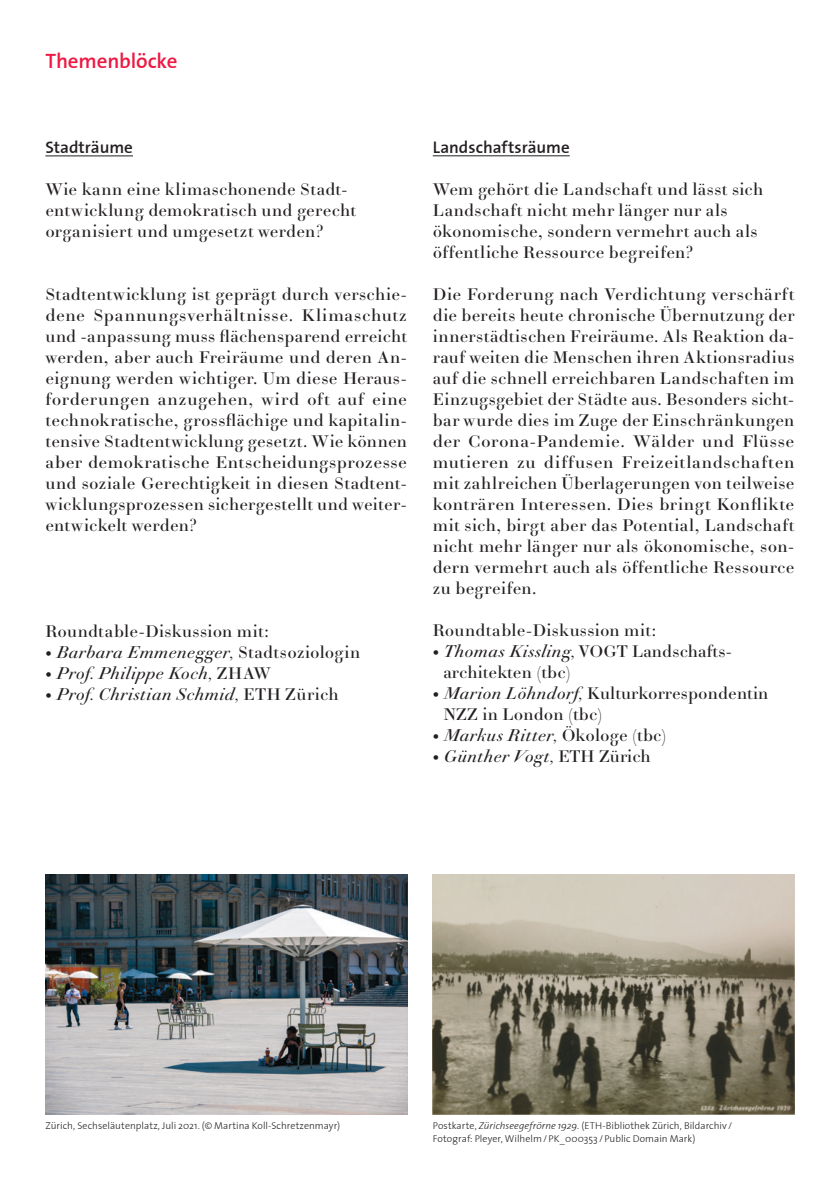
<style>
.page{position:relative;width:840px;height:1191px;background:#fff}
.page>*{position:absolute;margin:0;border:0;box-sizing:border-box;transform-origin:0 0}
.t1{font:600 21px "ETH";letter-spacing:-.005em;color:#ed1943}
.t2{font:17.2px "Didot Elder Book Italic OSF";letter-spacing:.01em;color:#231f20}
.t3{font:17px/21px "Didot Elder";letter-spacing:.005em;color:#231f20}
.t4{font:600 17px "ETH";color:#231f20}
.t5{font:300 10px/13.2px "ETH";letter-spacing:.005em;color:#231f20}
.s1{font-family:"Didot Elder Book OSF";font-size:12.8px}
.s2{font-family:"Didot Elder";font-size:17px}
.s3{font-family:"Didot Elder Book Italic OSF";font-size:17.2px}
.s4{font-style:italic}
</style>
<div class="page">
<img style="left:432px;top:874px;width:362px;height:240px">
<img style="left:45px;top:874px;width:362px;height:240px">
<hr style="left:45px;top:156px;width:88px;height:1px;background:#231f20">
<hr style="left:432px;top:155px;width:137px;height:1px;background:#231f20">
<p class="t1" style="left:45px;top:43px;width:133px">Themenblöcke</p>
<p class="t4" style="left:45px;top:133px;width:89px">Stadträume</p>
<p class="t3" style="left:45px;top:180px;width:312px">Wie kann eine klimaschonende Stadt&shy;entwicklung demokratisch und gerecht organisiert und umgesetzt werden?</p>
<p class="t3" style="left:45px;top:285px;width:363px;text-align:justify">Stadtentwicklung ist geprägt durch verschie&shy;dene Spannungsverhältnisse. Klimaschutz und -anpassung muss flächensparend erreicht werden, aber auch Freiräume und deren An&shy;eignung werden wichtiger. Um diese Heraus&shy;forderungen anzugehen, wird oft auf eine technokratische, grossflächige und kapitalin&shy;tensive Stadtentwicklung gesetzt. Wie können aber demokratische Entscheidungsprozesse und soziale Gerechtigkeit in diesen Stadtent&shy;wicklungsprozessen sichergestellt und weiter&shy;entwickelt werden?</p>
<p class="t3" style="left:45px;top:621px;width:225px">Roundtable-Diskussion mit:</p>
<p class="t2" style="left:45px;top:642px;width:316px"><span class="s1">•</span> Barbara Emmenegger, <span class="s2">Stadtsoziologin</span></p>
<p class="t2" style="left:45px;top:663px;width:227px"><span class="s1">•</span> Prof. Philippe Koch, <span class="s2">ZHAW</span></p>
<p class="t2" style="left:45px;top:684px;width:295px"><span class="s1">•</span> Prof. Christian Schmid, <span class="s2">ETH Zürich</span></p>
<p class="t4" style="left:432px;top:133px;width:138px">Landschaftsräume</p>
<p class="t3" style="left:432px;top:180px;width:332px">Wem gehört die Landschaft und lässt sich Landschaft nicht mehr länger nur als ökonomische, sondern vermehrt auch als öffentliche Ressource begreifen?</p>
<p class="t3" style="left:432px;top:285px;width:363px;text-align:justify">Die Forderung nach Verdichtung verschärft die bereits heute chronische Übernutzung der innerstädtischen Freiräume. Als Reaktion da&shy;rauf weiten die Menschen ihren Aktionsradius auf die schnell erreichbaren Landschaften im Einzugsgebiet der Städte aus. Besonders sicht&shy;bar wurde dies im Zuge der Einschränkungen der Corona-Pandemie. Wälder und Flüsse mutieren zu diffusen Freizeitlandschaften mit zahlreichen Überlagerungen von teilweise konträren Interessen. Dies bringt Konflikte mit sich, birgt aber das Potential, Landschaft nicht mehr länger nur als ökonomische, son&shy;dern vermehrt auch als öffentliche Ressource zu begreifen.</p>
<p class="t3" style="left:432px;top:621px;width:225px">Roundtable-Diskussion mit:</p>
<p class="t3" style="left:443px;top:642px;width:290px;text-indent:-11px"><span class="s1">•</span> <span class="s3">Thomas Kissling,</span> VOGT Landschafts&shy;architekten (tbc)</p>
<p class="t3" style="left:443px;top:684px;width:326px;text-indent:-11px"><span class="s1">•</span> <span class="s3">Marion Löhndorf,</span> Kulturkorrespondentin<br>NZZ in London (tbc)</p>
<p class="t2" style="left:432px;top:725px;width:235px"><span class="s1">•</span> Markus Ritter, <span class="s2">Ökologe (tbc)</span></p>
<p class="t2" style="left:432px;top:746px;width:219px"><span class="s1">•</span> Günther Vogt, <span class="s2">ETH Zürich</span></p>
<p class="t5" style="left:45px;top:1118px;width:296px">Zürich, Sechseläutenplatz, Juli 2021. (© Martina Koll-Schretzenmayr)</p>
<p class="t5" style="left:432px;top:1118px;width:301px">Postkarte, <span class="s4">Zürichseegefrörne 1929</span>. (ETH-Bibliothek Zürich, Bildarchiv/<br>Fotograf: Pleyer, Wilhelm/PK_000353/Public Domain Mark)</p>
</div>
